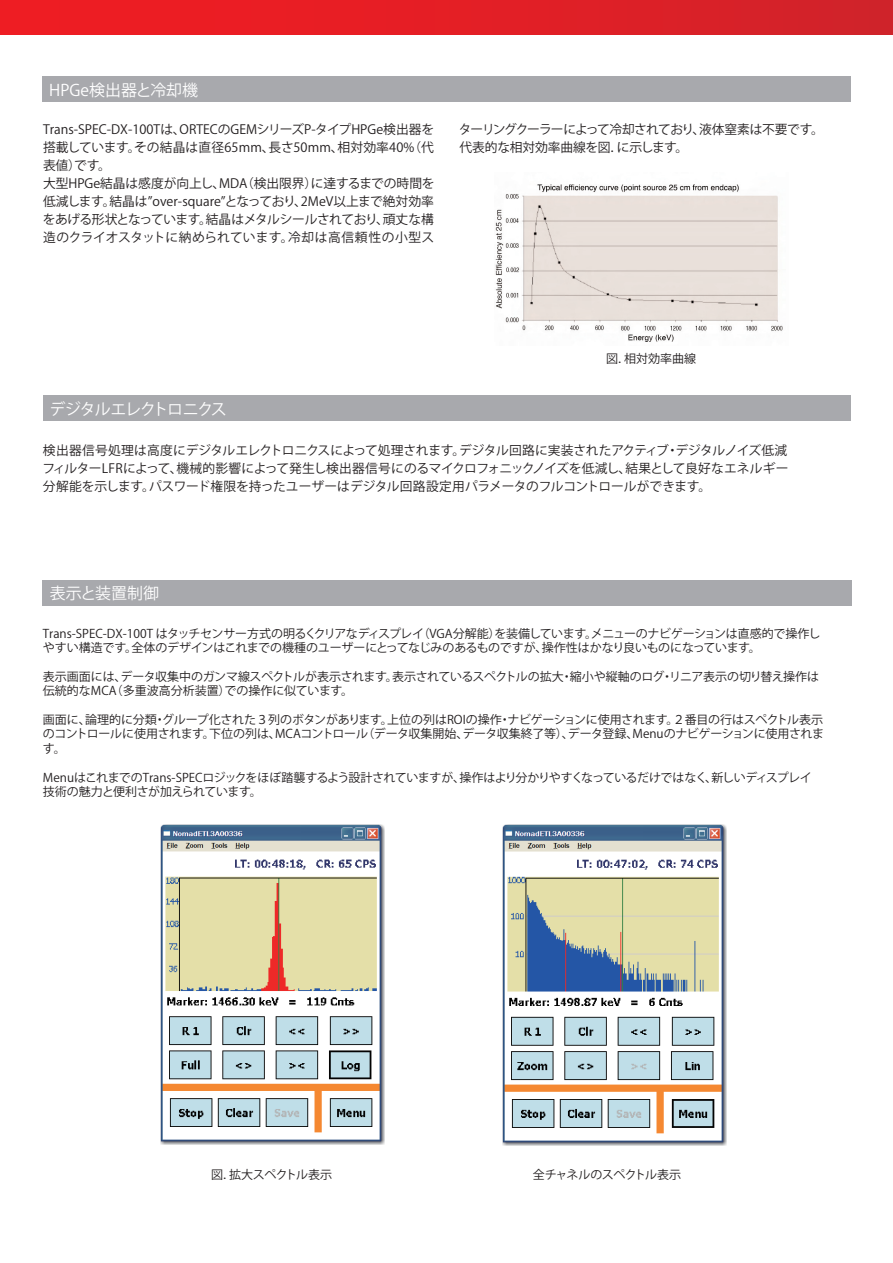
<style>
.page{position:relative;width:893px;height:1263px;background:#fff}
.page>*{position:absolute;margin:0;border:0;box-sizing:border-box;transform-origin:0 0}
.t1{font:15.9px "Futo Go B101 Pr 5 Bold 90 ms RKSJ H";color:#fff}
.t2{font:15.9px "Futo Go B101 Pr 5 Bold 90 ms RKSJ H";letter-spacing:-.08em;color:#fff}
.t3{font:12.75px/18px "Gothic BBB Pr 5 Medium 90 ms RKSJ H";letter-spacing:-.005em;color:#231f20}
.t4{font:12.75px/18px "Gothic BBB Pr 5 Medium 90 ms RKSJ H";letter-spacing:-.035em;color:#231f20}
.t5{font:12px/14.4px "Hira Kaku Pro W3 90 ms RKSJ H";letter-spacing:-.02em;color:#231f20}
.t6{font:12px/14.4px "Hira Kaku Pro W3 90 ms RKSJ H";color:#231f20}
.t7{font:12px/14.4px "Hira Kaku Pro W3 90 ms RKSJ H";letter-spacing:-.04em;color:#231f20}
</style>
<div class="page">
<img style="left:495px;top:184px;width:288px;height:158px">
<div style="left:0;top:0;width:893px;height:35px;background:linear-gradient(to right,#f21c22,#d2222a)"></div>
<div style="left:42px;top:76px;width:809px;height:26px;background:#a8a9ad"></div>
<div style="left:43px;top:396px;width:808px;height:25px;background:#a8a9ad"></div>
<div style="left:43px;top:580px;width:807px;height:25px;background:#a8a9ad"></div>
<img style="left:161px;top:824px;width:224px;height:321px">
<img style="left:502px;top:824px;width:224px;height:321px">
<p class="t1" style="left:49px;top:81px;width:150px">HPGe検出器と冷却機</p>
<p class="t3" style="left:43px;top:120px;width:393px">Trans-SPEC-DX-100Tは、ORTECのGEMシリーズP-タイプHPGe検出器を搭載しています。その結晶は直径65mm、長さ50mm、相対効率40%（代表値）です。<br>大型HPGe結晶は感度が向上し、MDA（検出限界）に達するまでの時間を低減します。結晶は”over-square”となっており、2MeV以上まで絶対効率をあげる形状となっています。結晶はメタルシールされており、頑丈な構造のクライオスタットに納められています。冷却は高信頼性の小型ス</p>
<p class="t4" style="left:459px;top:120px;width:367px">ターリングクーラーによって冷却されており、液体窒素は不要です。代表的な相対効率曲線を図．に示します。</p>
<p class="t2" style="left:50px;top:400px;width:179px">デジタルエレクトロニクス</p>
<p class="t5" style="left:606px;top:351px;width:92px">図．相対効率曲線</p>
<p class="t3" style="left:42px;top:441px;width:748px;text-align:justify">検出器信号処理は高度にデジタルエレクトロニクスによって処理されます。デジタル回路に実装されたアクティブ・デジタルノイズ低減フィルターLFRによって、機械的影響によって発生し検出器信号にのるマイクロフォニックノイズを低減し、結果として良好なエネルギー分解能を示します。パスワード権限を持ったユーザーはデジタル回路設定用パラメータのフルコントロールができます。</p>
<p class="t1" style="left:50px;top:584px;width:111px">表示と装置制御</p>
<p class="t5" style="left:43px;top:626px;width:779px">Trans-SPEC-DX-100T はタッチセンサー方式の明るくクリアなディスプレイ（VGA分解能）を装備しています。メニューのナビゲーションは直感的で操作しやすい構造です。全体のデザインはこれまでの機種のユーザーにとってなじみのあるものですが、操作性はかなり良いものになっています。</p>
<p class="t6" style="left:43px;top:669px;width:778px">表示画面には、データ収集中のガンマ線スペクトルが表示されます。表示されているスペクトルの拡大・縮小や縦軸のログ・リニア表示の切り替え操作は伝統的なMCA（多重波高分析装置）での操作に似ています。</p>
<p class="t5" style="left:43px;top:713px;width:783px;text-align:justify">画面に、論理的に分類・グループ化された３列のボタンがあります。上位の列はROIの操作・ナビゲーションに使用されます。２番目の行はスペクトル表示のコントロールに使用されます。下位の列は、MCAコントロール（データ収集開始、データ収集終了等）、データ登録、Menuのナビゲーションに使用されます。</p>
<p class="t7" style="left:43px;top:770px;width:770px">MenuはこれまでのTrans-SPECロジックをほぼ踏襲するよう設計されていますが、操作はより分かりやすくなっているだけではなく、新しいディスプレイ技術の魅力と便利さが加えられています。</p>
<p class="t5" style="left:211px;top:1167px;width:122px">図．拡大スペクトル表示</p>
<p class="t5" style="left:533px;top:1167px;width:150px">全チャネルのスペクトル表示</p>
</div>
